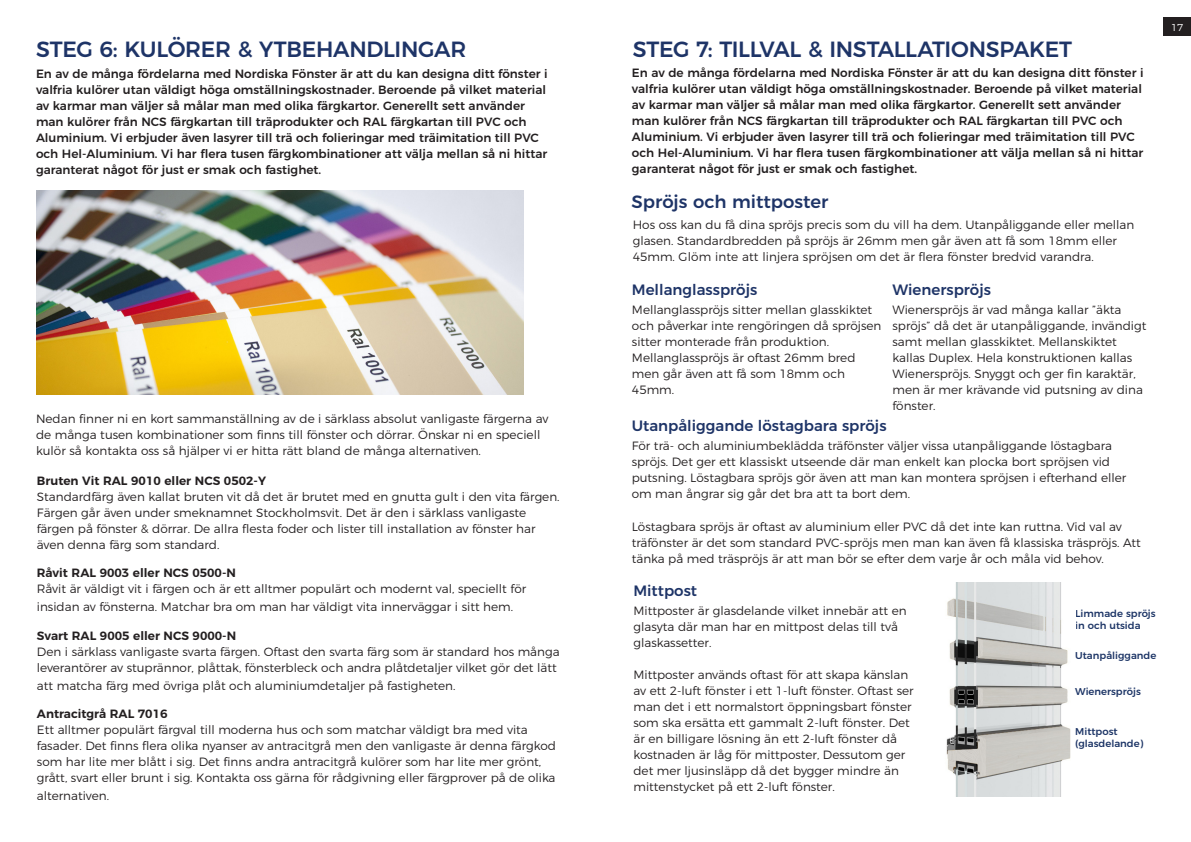
<style>
.page{position:relative;width:1191px;height:842px;background:#fff}
.page>*{position:absolute;margin:0;border:0;box-sizing:border-box;transform-origin:0 0}
.t1{font:500 22px "Montserrat";letter-spacing:-.015em;color:#1e3467}
.t2{font:500 17.8px "Montserrat";color:#1e3467}
.t3{font:500 15px "Montserrat";color:#1e3467}
.t4{font:300 12px/16px "Montserrat";color:#231f20}
.t5{font:500 12px/16px "Montserrat";color:#231f20}
.t6{font:300 10px "Montserrat";color:#fff}
.t7{font:500 9.9px "Montserrat";color:#1d3566}
.s1{font-weight:600}
</style>
<div class="page">
<img style="left:946px;top:582px;width:125px;height:214px">
<img style="left:36px;top:191px;width:488px;height:203px">
<div style="left:1163px;top:18px;width:28px;height:18px;background:#231f20"></div>
<p class="t1" style="left:36px;top:32px;width:432px">STEG 6: KULÖRER &amp; YTBEHANDLINGAR</p>
<p class="t5" style="left:36px;top:65px;width:513px">En av de många fördelarna med Nordiska Fönster är att du kan designa ditt fönster i valfria kulörer utan väldigt höga omställningskostnader. Beroende på vilket material av karmar man väljer så målar man med olika färgkartor. Generellt sett använder man kulörer från NCS färgkartan till träprodukter och RAL färgkartan till PVC och Aluminium. Vi erbjuder även lasyrer till trä och folieringar med träimitation till PVC och Hel-Aluminium. Vi har flera tusen färgkombinationer att välja mellan så ni hittar garanterat något för just er smak och fastighet.</p>
<p class="t4" style="left:36px;top:410px;width:514px">Nedan finner ni en kort sammanställning av de i särklass absolut vanligaste färgerna av de många tusen kombinationer som finns till fönster och dörrar. Önskar ni en speciell kulör så kontakta oss så hjälper vi er hitta rätt bland de många alternativen.</p>
<p class="t4" style="left:37px;top:472px;width:524px"><span class="s1">Bruten Vit RAL 9010 eller NCS 0502-Y<br></span>Standardfärg även kallat bruten vit då det är brutet med en gnutta gult i den vita färgen.<br>Färgen går även under smeknamnet Stockholmsvit. Det är den i särklass vanligaste färgen på fönster &amp; dörrar. De allra flesta foder och lister till installation av fönster har även denna färg som standard.</p>
<p class="t4" style="left:37px;top:564px;width:491px"><span class="s1">Råvit RAL 9003 eller NCS 0500-N<br></span>Råvit är väldigt vit i färgen och är ett alltmer populärt och modernt val, speciellt för</p>
<p class="t4" style="left:37px;top:598px;width:478px">insidan av fönsterna. Matchar bra om man har väldigt vita innerväggar i sitt hem.</p>
<p class="t4" style="left:37px;top:626px;width:524px"><span class="s1">Svart RAL 9005 eller NCS 9000-N<br></span>Den i särklass vanligaste svarta färgen. Oftast den svarta färg som är standard hos många leverantörer av stuprännor, plåttak, fönsterbleck och andra plåtdetaljer vilket gör det lätt</p>
<p class="t4" style="left:37px;top:676px;width:420px">att matcha färg med övriga plåt och aluminiumdetaljer på fastigheten.</p>
<p class="t4" style="left:37px;top:704px;width:520px"><span class="s1">Antracitgrå RAL 7016<br></span>Ett alltmer populärt färgval till moderna hus och som matchar väldigt bra med vita fasader. Det finns flera olika nyanser av antracitgrå men den vanligaste är denna färgkod som har lite mer blått i sig. Det finns andra antracitgrå kulörer som har lite mer grönt, grått, svart eller brunt i sig. Kontakta oss gärna för rådgivning eller färgprover på de olika</p>
<p class="t4" style="left:37px;top:786px;width:74px">alternativen.</p>
<p class="t1" style="left:633px;top:32px;width:441px">STEG 7: TILLVAL &amp; INSTALLATIONSPAKET</p>
<p class="t5" style="left:632px;top:64px;width:513px">En av de många fördelarna med Nordiska Fönster är att du kan designa ditt fönster i valfria kulörer utan väldigt höga omställningskostnader. Beroende på vilket material av karmar man väljer så målar man med olika färgkartor. Generellt sett använder man kulörer från NCS färgkartan till träprodukter och RAL färgkartan till PVC och Aluminium. Vi erbjuder även lasyrer till trä och folieringar med träimitation till PVC och Hel-Aluminium. Vi har flera tusen färgkombinationer att välja mellan så ni hittar garanterat något för just er smak och fastighet.</p>
<p class="t2" style="left:631px;top:188px;width:198px">Spröjs och mittposter</p>
<p class="t4" style="left:633px;top:216px;width:503px">Hos oss kan du få dina spröjs precis som du vill ha dem. Utanpåliggande eller mellan glasen. Standardbredden på spröjs är 26mm men går även att få som 18mm eller<br>45mm. Glöm inte att linjera spröjsen om det är flera fönster bredvid varandra.</p>
<p class="t3" style="left:632px;top:277px;width:127px">Mellanglasspröjs</p>
<p class="t4" style="left:632px;top:301px;width:251px">Mellanglasspröjs sitter mellan glasskiktet och påverkar inte rengöringen då spröjsen sitter monterade från produktion.<br>Mellanglasspröjs är oftast 26mm bred men går även att få som 18mm och<br>45mm.</p>
<p class="t3" style="left:892px;top:277px;width:100px">Wienerspröjs</p>
<p class="t4" style="left:892px;top:301px;width:255px">Wienerspröjs är vad många kallar ”äkta spröjs” då det är utanpåliggande, invändigt samt mellan glasskiktet. Mellanskiktet kallas Duplex. Hela konstruktionen kallas Wienerspröjs. Snyggt och ger fin karaktär, men är mer krävande vid putsning av dina fönster.</p>
<p class="t3" style="left:632px;top:414px;width:256px">Utanpåliggande löstagbara spröjs</p>
<p class="t4" style="left:632px;top:437px;width:496px">För trä- och aluminiumbeklädda träfönster väljer vissa utanpåliggande löstagbara spröjs. Det ger ett klassiskt utseende där man enkelt kan plocka bort spröjsen vid putsning. Löstagbara spröjs gör även att man kan montera spröjsen i efterhand eller om man ångrar sig går det bra att ta bort dem.</p>
<p class="t4" style="left:632px;top:518px;width:510px">Löstagbara spröjs är oftast av aluminium eller PVC då det inte kan ruttna. Vid val av träfönster är det som standard PVC-spröjs men man kan även få klassiska träspröjs. Att tänka på med träspröjs är att man bör se efter dem varje år och måla vid behov.</p>
<p class="t3" style="left:633px;top:579px;width:65px">Mittpost</p>
<p class="t4" style="left:633px;top:602px;width:275px">Mittposter är glasdelande vilket innebär att en glasyta där man har en mittpost delas till två glaskassetter.</p>
<p class="t4" style="left:633px;top:666px;width:282px">Mittposter används oftast för att skapa känslan av ett 2-luft fönster i ett 1-luft fönster. Oftast ser man det i ett normalstort öppningsbart fönster som ska ersätta ett gammalt 2-luft fönster. Det är en billigare lösning än ett 2-luft fönster då kostnaden är låg för mittposter, Dessutom ger det mer ljusinsläpp då det bygger mindre än mittenstycket på ett 2-luft fönster.</p>
<p class="t7" style="left:1075px;top:605px;width:82px">Limmade spröjs</p>
<p class="t7" style="left:1075px;top:617px;width:67px">in och utsida</p>
<p class="t7" style="left:1075px;top:648px;width:83px">Utanpåliggande</p>
<p class="t7" style="left:1075px;top:684px;width:67px">Wienerspröjs</p>
<p class="t7" style="left:1075px;top:723px;width:44px">Mittpost</p>
<p class="t7" style="left:1075px;top:735px;width:69px">(glasdelande)</p>
<p class="t6" style="left:1171px;top:20px;width:14px">17</p>
</div>
